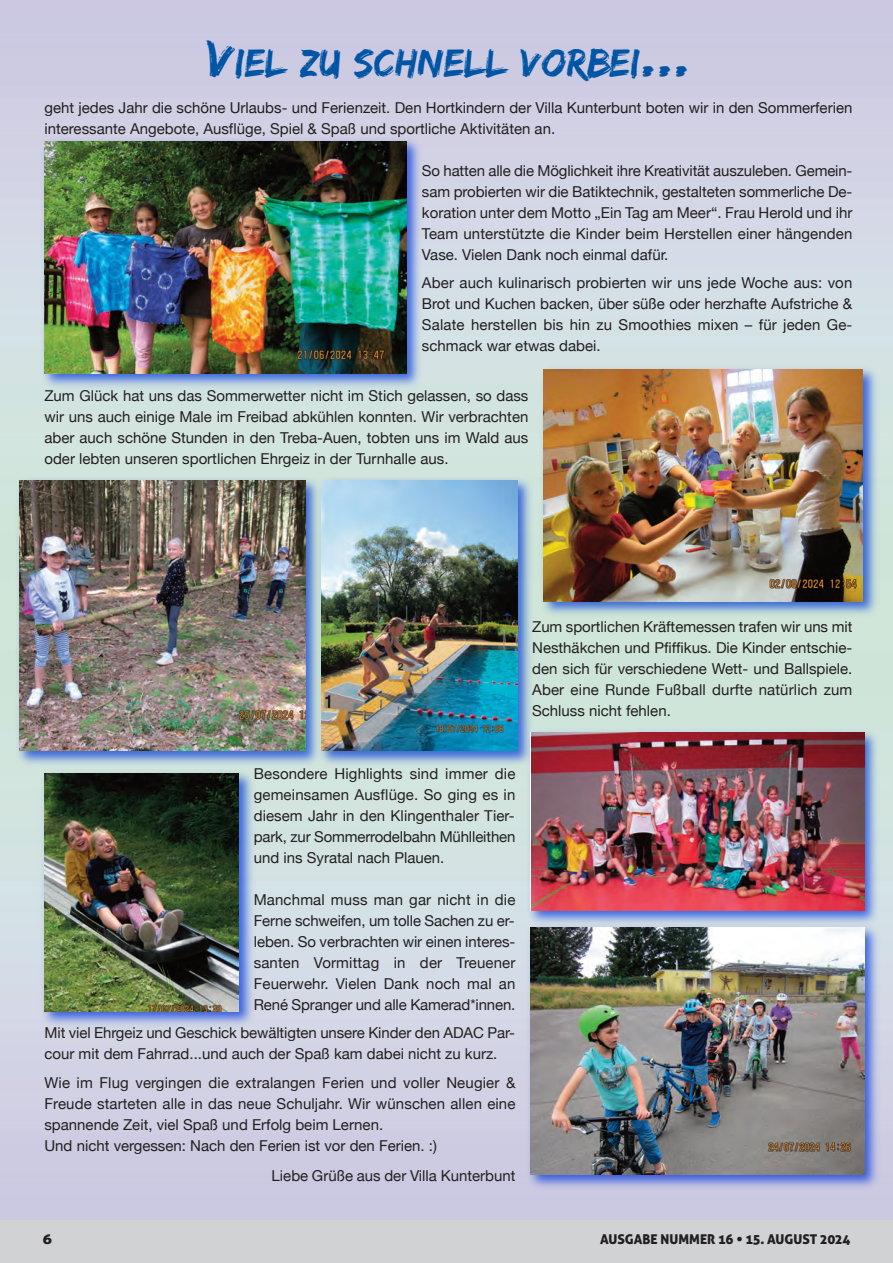
<style>
.page{position:relative;width:893px;height:1263px;background:#fff}
.page>*{position:absolute;margin:0;border:0;box-sizing:border-box;transform-origin:0 0}
.t1{font:34.8px "Edo";color:#0155a5}
.t2{font:15px/21px "Helvetica Neue";color:#231f20;text-align:justify}
.t3{font:13.5px "Aller Display";color:#231f20}
.t4{font:13.5px "Aller Display";color:#231f20;scale:1.21 1}
.s1{font-size:46.5px}
</style>
<div class="page">
<div style="left:0;top:1220px;width:893px;height:43px;background:#d1d2d4"></div>
<img style="left:38px;top:134px;width:388px;height:258px">
<img style="left:44px;top:141px;width:363px;height:233px">
<img style="left:537px;top:362px;width:345px;height:258px">
<img style="left:543px;top:369px;width:320px;height:233px">
<img style="left:524px;top:921px;width:360px;height:272px">
<img style="left:530px;top:929px;width:334px;height:245px">
<img style="left:38px;top:770px;width:220px;height:260px">
<img style="left:44px;top:773px;width:195px;height:239px">
<img style="left:524px;top:726px;width:359px;height:203px">
<img style="left:531px;top:732px;width:333px;height:178px">
<img style="left:13px;top:473px;width:301px;height:297px">
<img style="left:20px;top:480px;width:285px;height:271px">
<img style="left:314px;top:473px;width:222px;height:297px">
<img style="left:321px;top:480px;width:196px;height:271px">
<p class="t1" style="left:207px;top:45px;width:485px"><span class="s1">V</span>IEL ZU SCHNELL VORBEI<span class="s1">...</span></p>
<p class="t2" style="left:44px;top:97px;width:809px">geht jedes Jahr die schöne Urlaubs- und Ferienzeit. Den Hortkindern der Villa Kunterbunt boten wir in den Sommerferien interessante Angebote, Ausflüge, Spiel &amp; Spaß und sportliche Aktivitäten an.</p>
<p class="t2" style="left:422px;top:160px;width:432px">So hatten alle die Möglichkeit ihre Kreativität auszuleben. Gemein&shy;sam probierten wir die Batiktechnik, gestalteten sommerliche De&shy;koration unter dem Motto „Ein Tag am Meer“. Frau Herold und ihr Team unterstützte die Kinder beim Herstellen einer hängenden Vase. Vielen Dank noch einmal dafür.</p>
<p class="t2" style="left:422px;top:272px;width:432px">Aber auch kulinarisch probierten wir uns jede Woche aus: von Brot und Kuchen backen, über süße oder herzhafte Aufstriche &amp; Salate herstellen bis hin zu Smoothies mixen – für jeden Ge&shy;schmack war etwas dabei.</p>
<p class="t2" style="left:44px;top:385px;width:485px">Zum Glück hat uns das Sommerwetter nicht im Stich gelassen, so dass wir uns auch einige Male im Freibad abkühlen konnten. Wir verbrachten aber auch schöne Stunden in den Treba-Auen, tobten uns im Wald aus oder lebten unseren sportlichen Ehrgeiz in der Turnhalle aus.</p>
<p class="t2" style="left:532px;top:616px;width:322px">Zum sportlichen Kräftemessen trafen wir uns mit Nesthäkchen und Pfiffikus. Die Kinder entschie&shy;den sich für verschiedene Wett- und Ballspiele.<br>Aber eine Runde Fußball durfte natürlich zum Schluss nicht fehlen.</p>
<p class="t2" style="left:254px;top:763px;width:263px">Besondere Highlights sind immer die gemeinsamen Ausflüge. So ging es in diesem Jahr in den Klingenthaler Tier&shy;park, zur Sommerrodelbahn Mühlleithen und ins Syratal nach Plauen.</p>
<p class="t2" style="left:254px;top:889px;width:263px">Manchmal muss man gar nicht in die Ferne schweifen, um tolle Sachen zu er&shy;leben. So verbrachten wir einen interes&shy;santen Vormittag in der Treuener Feuerwehr. Vielen Dank noch mal an René Spranger und alle Kamerad*innen.</p>
<p class="t2" style="left:44px;top:1022px;width:472px">Mit viel Ehrgeiz und Geschick bewältigten unsere Kinder den ADAC Par&shy;cour mit dem Fahrrad...und auch der Spaß kam dabei nicht zu kurz.</p>
<p class="t2" style="left:44px;top:1072px;width:472px">Wie im Flug vergingen die extralangen Ferien und voller Neugier &amp; Freude starteten alle in das neue Schuljahr. Wir wünschen allen eine spannende Zeit, viel Spaß und Erfolg beim Lernen.</p>
<p class="t2" style="left:44px;top:1135px;width:394px">Und nicht vergessen: Nach den Ferien ist vor den Ferien. :)</p>
<p class="t2" style="left:272px;top:1165px;width:245px">Liebe Grüße aus der Villa Kunterbunt</p>
<p class="t4" style="left:43px;top:1231px;width:10px">6</p>
<p class="t3" style="left:600px;top:1231px;width:252px">AUSGABE NUMMER 16 • 15. AUGUST 2024</p>
</div>
